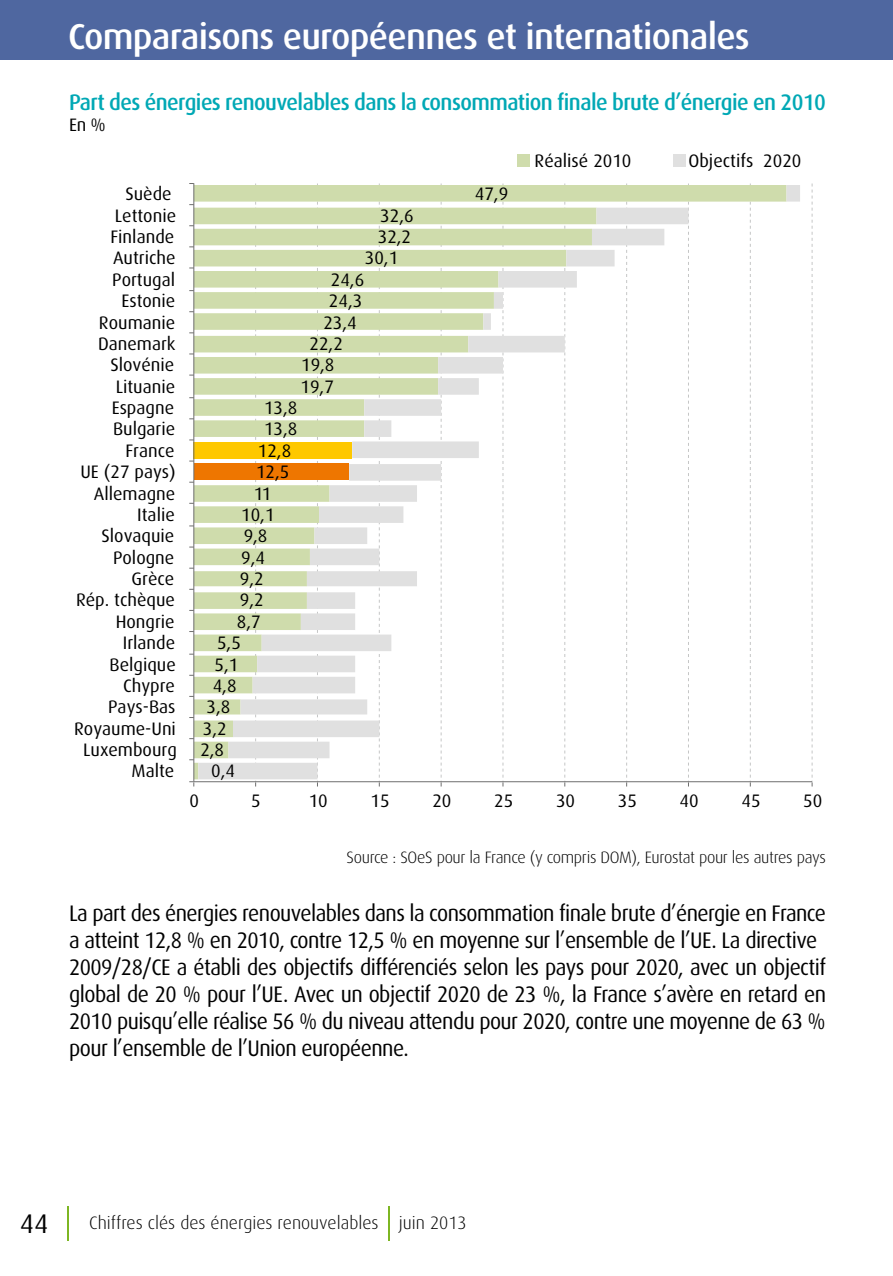
<style>
.page{position:relative;width:893px;height:1276px;background:#fff}
.page>*{position:absolute;margin:0;border:0;box-sizing:border-box;transform-origin:0 0}
.t1{font:500 36px "Dax OT";letter-spacing:-.02em;color:#fff}
.t2{font:27px "Dax OT";color:#000}
.t3{font:22.5px/27px "Dax OT";letter-spacing:-.025em;color:#000;scale:.95 1}
.t4{font:500 22.5px "Dax OT";letter-spacing:-.025em;color:#00a8b5;scale:.96 1}
.t5{font:18px "Dax OT";color:#000}
.t6{font:300 18px "Dax";color:#000}
.t7{font:300 16.5px "Dax";letter-spacing:-.02em;color:#000}
</style>
<div class="page">
<hr style="left:388px;top:1206px;width:2px;height:34px;background:#7db623">
<hr style="left:67px;top:1206px;width:2px;height:34px;background:#7db623">
<div style="left:0;top:0;width:893px;height:60px;background:#4f67a0"></div>
<div style="left:517px;top:154px;width:13px;height:13px;background:#cfdcac"></div>
<div style="left:673px;top:154px;width:13px;height:13px;background:#e0e0e0"></div>
<svg style="left:198px;top:185px;width:602px;height:594px"></svg>
<hr style="left:194px;top:781px;width:618px;height:1px;background:#6e6e6e">
<svg style="left:255px;top:183px;width:1px;height:603px"></svg>
<svg style="left:317px;top:183px;width:1px;height:603px"></svg>
<svg style="left:379px;top:183px;width:1px;height:603px"></svg>
<svg style="left:441px;top:183px;width:1px;height:603px"></svg>
<svg style="left:502px;top:183px;width:1px;height:603px"></svg>
<svg style="left:564px;top:183px;width:1px;height:603px"></svg>
<svg style="left:626px;top:183px;width:1px;height:603px"></svg>
<svg style="left:688px;top:183px;width:1px;height:603px"></svg>
<svg style="left:750px;top:183px;width:1px;height:603px"></svg>
<svg style="left:812px;top:183px;width:1px;height:603px"></svg>
<hr style="left:193px;top:183px;width:1px;height:598px;background:#6e6e6e">
<svg style="left:189px;top:781px;width:5px;height:5px"></svg>
<h1 class="t1" style="left:68px;top:16px;width:683px">Comparaisons européennes et internationales</h1>
<p class="t4" style="left:69px;top:90px;width:790px">Part des énergies renouvelables dans la consommation finale brute d’énergie en 2010</p>
<p class="t5" style="left:69px;top:115px;width:38px">En %</p>
<p class="t5" style="left:535px;top:151px;width:98px">Réalisé 2010</p>
<p class="t5" style="left:688px;top:151px;width:114px">Objectifs 2020</p>
<p class="t5" style="left:125px;top:184px;width:48px">Suède</p>
<p class="t5" style="left:475px;top:184px;width:35px">47,9</p>
<p class="t5" style="left:115px;top:205px;width:63px">Lettonie</p>
<p class="t5" style="left:380px;top:205px;width:35px">32,6</p>
<p class="t5" style="left:110px;top:227px;width:65px">Finlande</p>
<p class="t5" style="left:378px;top:227px;width:35px">32,2</p>
<p class="t5" style="left:113px;top:248px;width:64px">Autriche</p>
<p class="t5" style="left:365px;top:248px;width:35px">30,1</p>
<p class="t5" style="left:112px;top:270px;width:64px">Portugal</p>
<p class="t5" style="left:331px;top:270px;width:35px">24,6</p>
<p class="t5" style="left:121px;top:291px;width:55px">Estonie</p>
<p class="t5" style="left:329px;top:291px;width:35px">24,3</p>
<p class="t5" style="left:99px;top:312px;width:78px">Roumanie</p>
<p class="t5" style="left:323px;top:312px;width:35px">23,4</p>
<p class="t5" style="left:98px;top:334px;width:79px">Danemark</p>
<p class="t5" style="left:309px;top:334px;width:35px">22,2</p>
<p class="t5" style="left:110px;top:355px;width:65px">Slovénie</p>
<p class="t5" style="left:301px;top:355px;width:35px">19,8</p>
<p class="t5" style="left:116px;top:376px;width:61px">Lituanie</p>
<p class="t5" style="left:300px;top:376px;width:35px">19,7</p>
<p class="t5" style="left:112px;top:398px;width:64px">Espagne</p>
<p class="t5" style="left:264px;top:398px;width:35px">13,8</p>
<p class="t5" style="left:113px;top:419px;width:64px">Bulgarie</p>
<p class="t5" style="left:264px;top:419px;width:35px">13,8</p>
<p class="t5" style="left:125px;top:440px;width:51px">France</p>
<p class="t5" style="left:258px;top:440px;width:35px">12,8</p>
<p class="t5" style="left:80px;top:462px;width:97px">UE (27 pays)</p>
<p class="t5" style="left:256px;top:462px;width:35px">12,5</p>
<p class="t5" style="left:94px;top:483px;width:83px">Allemagne</p>
<p class="t5" style="left:254px;top:483px;width:19px">11</p>
<p class="t5" style="left:137px;top:505px;width:39px">Italie</p>
<p class="t5" style="left:241px;top:505px;width:35px">10,1</p>
<p class="t5" style="left:101px;top:526px;width:74px">Slovaquie</p>
<p class="t5" style="left:244px;top:526px;width:25px">9,8</p>
<p class="t5" style="left:113px;top:547px;width:63px">Pologne</p>
<p class="t5" style="left:241px;top:547px;width:25px">9,4</p>
<p class="t5" style="left:132px;top:569px;width:44px">Grèce</p>
<p class="t5" style="left:240px;top:569px;width:25px">9,2</p>
<p class="t5" style="left:76px;top:590px;width:101px">Rép. tchèque</p>
<p class="t5" style="left:240px;top:590px;width:25px">9,2</p>
<p class="t5" style="left:116px;top:611px;width:60px">Hongrie</p>
<p class="t5" style="left:237px;top:611px;width:25px">8,7</p>
<p class="t5" style="left:123px;top:633px;width:54px">Irlande</p>
<p class="t5" style="left:217px;top:633px;width:25px">5,5</p>
<p class="t5" style="left:110px;top:654px;width:68px">Belgique</p>
<p class="t5" style="left:215px;top:654px;width:25px">5,1</p>
<p class="t5" style="left:123px;top:675px;width:53px">Chypre</p>
<p class="t5" style="left:213px;top:675px;width:25px">4,8</p>
<p class="t5" style="left:108px;top:697px;width:69px">Pays-Bas</p>
<p class="t5" style="left:207px;top:697px;width:25px">3,8</p>
<p class="t5" style="left:74px;top:718px;width:103px">Royaume-Uni</p>
<p class="t5" style="left:203px;top:718px;width:25px">3,2</p>
<p class="t5" style="left:83px;top:740px;width:95px">Luxembourg</p>
<p class="t5" style="left:200px;top:740px;width:25px">2,8</p>
<p class="t5" style="left:132px;top:761px;width:44px">Malte</p>
<p class="t5" style="left:211px;top:761px;width:25px">0,4</p>
<p class="t5" style="left:189px;top:791px;width:11px">0</p>
<p class="t5" style="left:251px;top:791px;width:11px">5</p>
<p class="t5" style="left:309px;top:791px;width:21px">10</p>
<p class="t5" style="left:371px;top:791px;width:21px">15</p>
<p class="t5" style="left:432px;top:791px;width:21px">20</p>
<p class="t5" style="left:494px;top:791px;width:21px">25</p>
<p class="t5" style="left:556px;top:791px;width:21px">30</p>
<p class="t5" style="left:618px;top:791px;width:21px">35</p>
<p class="t5" style="left:680px;top:791px;width:21px">40</p>
<p class="t5" style="left:741px;top:791px;width:21px">45</p>
<p class="t5" style="left:803px;top:791px;width:21px">50</p>
<p class="t7" style="left:347px;top:848px;width:481px">Source : SOeS pour la France (y compris DOM), Eurostat pour les autres pays</p>
<p class="t3" style="left:69px;top:900px;width:798px">La part des énergies renouvelables dans la consommation finale brute d’énergie en France a atteint 12,8 % en 2010, contre 12,5 % en moyenne sur l’ensemble de l’UE. La directive 2009/28/CE a établi des objectifs différenciés selon les pays pour 2020, avec un objectif global de 20 % pour l’UE. Avec un objectif 2020 de 23 %, la France s’avère en retard en 2010 puisqu’elle réalise 56 % du niveau attendu pour 2020, contre une moyenne de 63 % pour l’ensemble de l’Union européenne.</p>
<p class="t2" style="left:20px;top:1208px;width:30px">44</p>
<p class="t6" style="left:89px;top:1213px;width:379px">Chiffres clés des énergies renouvelables juin 2013</p>
</div>
